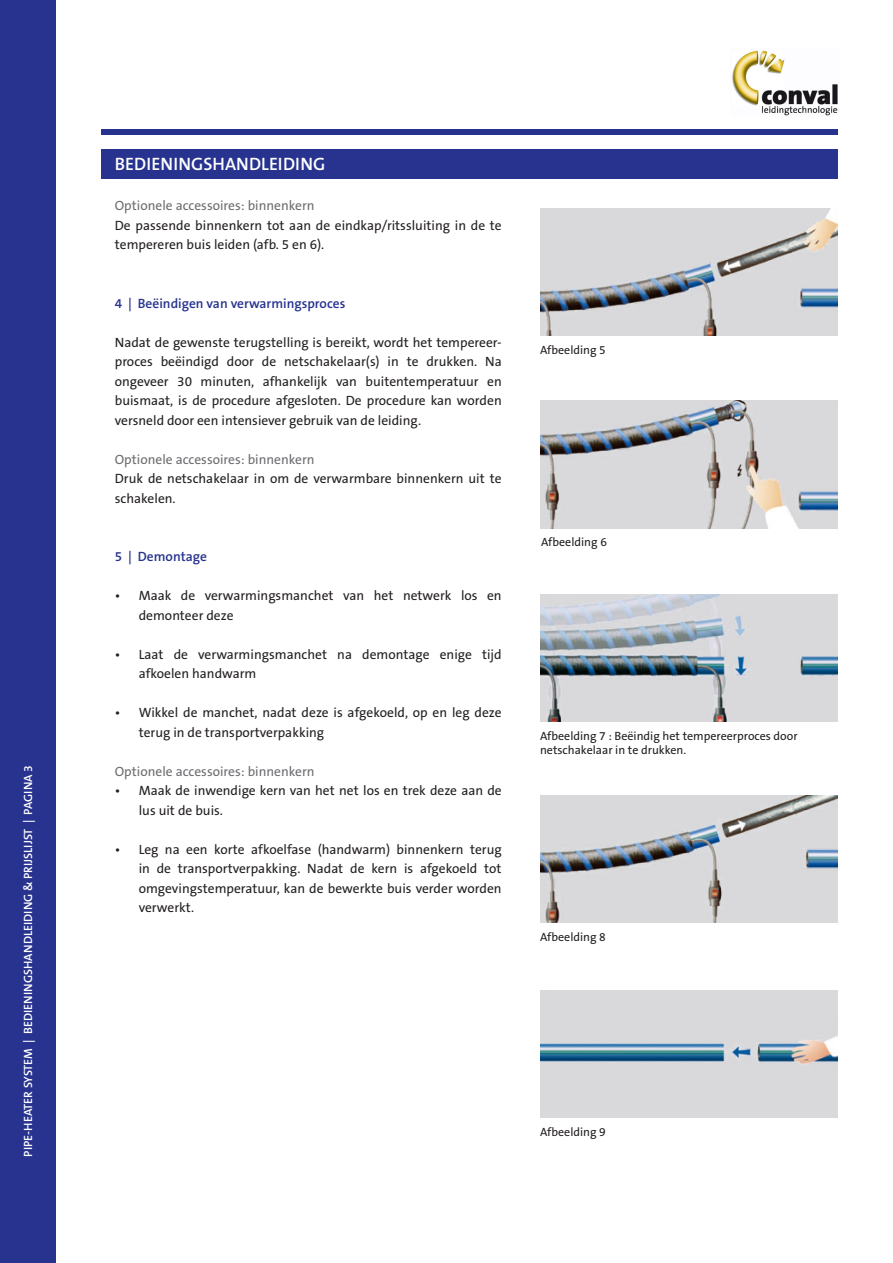
<style>
.page{position:relative;width:893px;height:1263px;background:#fff}
.page>*{position:absolute;margin:0;border:0;box-sizing:border-box;transform-origin:0 0}
.t1{font:600 18px "The Sans B6";color:#fff}
.t2{font:13.5px/19.5px "The Sans B5 Plain";color:#231f20}
.t3{font:13.5px "The Sans B5 Plain";color:#6c6d70}
.t4{font:600 13.5px "The Sans B6";color:#27338f}
.t5{font:12px/14.4px "The Sans B5 Plain";color:#231f20}
.t6{font:600 12px "The Sans B6";color:#fff}
</style>
<div class="page">
<img style="left:540px;top:400px;width:298px;height:128px">
<img style="left:540px;top:594px;width:298px;height:128px">
<div style="left:101px;top:149px;width:737px;height:30px;background:#27338f"></div>
<div style="left:101px;top:129px;width:737px;height:5px;background:#27338f"></div>
<img style="left:732px;top:50px;width:106px;height:66px">
<div style="left:0;top:0;width:55px;height:1263px;background:#27338f"></div>
<img style="left:540px;top:208px;width:298px;height:128px">
<img style="left:540px;top:795px;width:298px;height:128px">
<img style="left:540px;top:990px;width:298px;height:128px">
<p class="t6" style="left:22px;top:1157px;width:393px;rotate:-90deg">PIPE-HEATER SYSTEM | BEDIENINGSHANDLEIDING &amp; PRIJSLIJST | PAGINA 3</p>
<p class="t1" style="left:115px;top:155px;width:212px">BEDIENINGSHANDLEIDING</p>
<p class="t3" style="left:115px;top:198px;width:201px">Optionele accessoires: binnenkern</p>
<p class="t2" style="left:115px;top:216px;width:388px">De passende binnenkern tot aan de eindkap/ritssluiting in de te tempereren buis leiden (afb. 5 en 6).</p>
<p class="t4" style="left:115px;top:296px;width:232px">4 | Beëindigen van verwarmingsproces</p>
<p class="t2" style="left:115px;top:333px;width:388px;text-align:justify">Nadat de gewenste terugstelling is bereikt, wordt het tempereer&shy;proces beëindigd door de netschakelaar(s) in te drukken. Na ongeveer 30 minuten, afhankelijk van buitentemperatuur en buismaat, is de procedure afgesloten. De procedure kan worden versneld door een intensiever gebruik van de leiding.</p>
<p class="t3" style="left:115px;top:452px;width:201px">Optionele accessoires: binnenkern</p>
<p class="t2" style="left:115px;top:469px;width:388px">Druk de netschakelaar in om de verwarmbare binnenkern uit te schakelen.</p>
<p class="t4" style="left:115px;top:549px;width:94px">5 | Demontage</p>
<p class="t2" style="left:115px;top:586px;width:7px">•</p>
<p class="t2" style="left:139px;top:586px;width:364px">Maak de verwarmingsmanchet van het netwerk los en demonteer deze</p>
<p class="t2" style="left:139px;top:645px;width:364px">Laat de verwarmingsmanchet na demontage enige tijd afkoelen handwarm</p>
<p class="t2" style="left:139px;top:703px;width:364px">Wikkel de manchet, nadat deze is afgekoeld, op en leg deze terug in de transportverpakking</p>
<p class="t2" style="left:115px;top:645px;width:7px">•</p>
<p class="t2" style="left:115px;top:703px;width:7px">•</p>
<p class="t3" style="left:115px;top:764px;width:201px">Optionele accessoires: binnenkern</p>
<p class="t2" style="left:115px;top:781px;width:7px">•</p>
<p class="t2" style="left:139px;top:781px;width:364px">Maak de inwendige kern van het net los en trek deze aan de lus uit de buis.</p>
<p class="t2" style="left:139px;top:840px;width:365px;text-align:justify">Leg na een korte afkoelfase (handwarm) binnenkern terug in de transportverpakking. Nadat de kern is afgekoeld tot omgevingstemperatuur, kan de bewerkte buis verder worden verwerkt.</p>
<p class="t2" style="left:115px;top:840px;width:7px">•</p>
<p class="t5" style="left:540px;top:343px;width:67px">Afbeelding 5</p>
<p class="t5" style="left:541px;top:535px;width:67px">Afbeelding 6</p>
<p class="t5" style="left:540px;top:729px;width:259px">Afbeelding 7 : Beëindig het tempereerproces door netschakelaar in te drukken.</p>
<p class="t5" style="left:540px;top:929px;width:67px">Afbeelding 8</p>
<p class="t5" style="left:540px;top:1124px;width:67px">Afbeelding 9</p>
</div>
